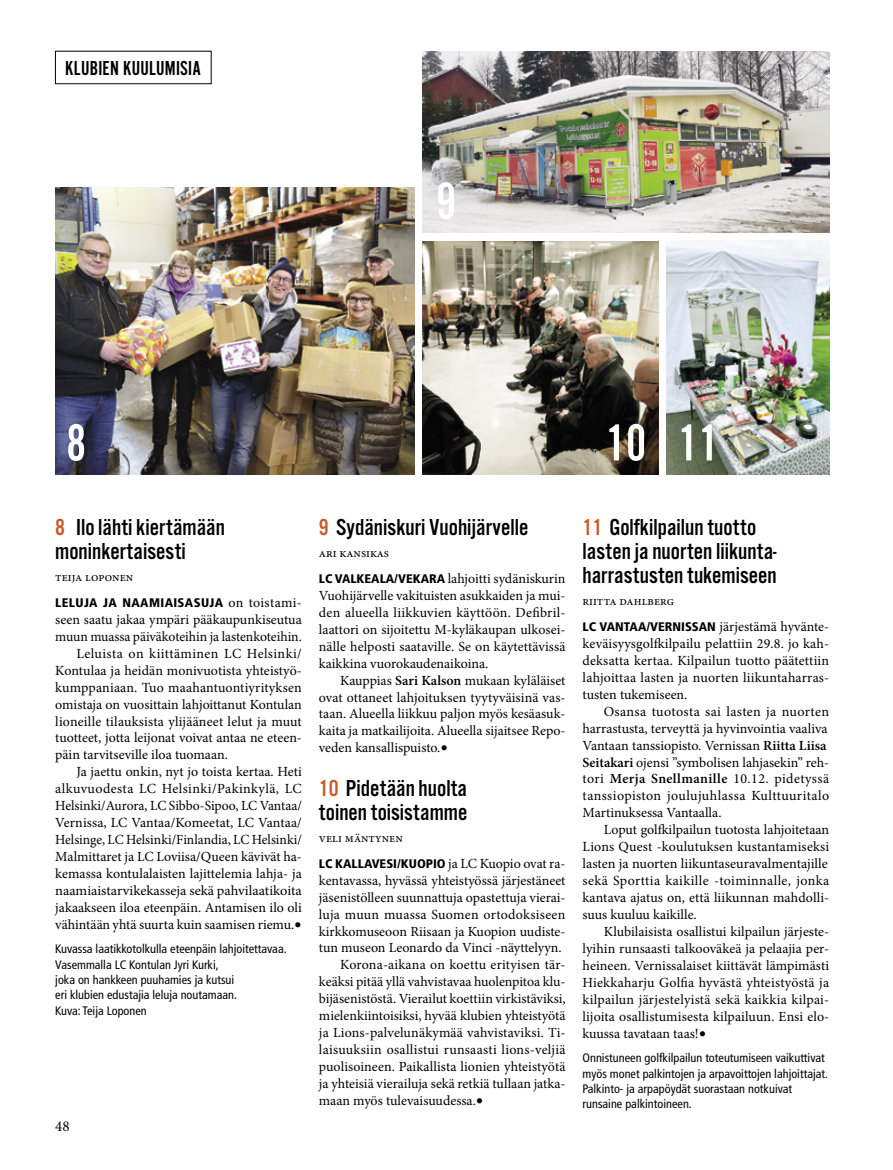
<style>
.page{position:relative;width:893px;height:1170px;background:#fff}
.page>*{position:absolute;margin:0;border:0;box-sizing:border-box;transform-origin:0 0}
.t1{font:54px "Alternate Got No 2 D";color:#fff}
.t2{font:24px/24px "Alternate Got No 3 D";color:#000}
.t3{font:21px "Alternate Got No 2 D";letter-spacing:.01em;color:#000}
.t4{font:15px "Minion Pro";color:#000}
.t5{font:13.95px/17px "Minion Pro";color:#000;text-align:justify}
.t6{font:13.95px "Minion Pro";letter-spacing:-.05em;color:#000}
.t7{font:12.75px "Minion Pro";color:#000}
.t8{font:900 condensed 12.45px "Frutiger";color:#000;scale:1.04 1}
.t9{font:900 condensed 12.45px "Frutiger";letter-spacing:.03em;color:#000;scale:1.04 1}
.t10{font:condensed 12.3px/15.3px "Frutiger";color:#000}
.s1{color:#c95a27}
.s2{font-family:"Minion Pro";font-weight:400;font-stretch:normal;font-size:13.95px}
.s3{font-size:19.5px}
.s4{font-family:"Frutiger";font-weight:900;font-stretch:condensed;font-size:12.45px}
.s5{font-weight:600}
</style>
<div class="page">
<img style="left:423px;top:241px;width:235px;height:233px">
<img style="left:667px;top:241px;width:162px;height:233px">
<img style="left:55px;top:187px;width:359px;height:287px">
<img style="left:423px;top:51px;width:406px;height:182px">
<h3 class="t3" style="left:65px;top:57px;width:137px">KLUBIEN KUULUMISIA</h3>
<h1 class="t1" style="left:436px;top:172px;width:22px">9</h1>
<h1 class="t1" style="left:66px;top:414px;width:22px">8</h1>
<h1 class="t1" style="left:605px;top:414px;width:43px">10</h1>
<h1 class="t1" style="left:678px;top:414px;width:43px">11</h1>
<h2 class="t2" style="left:55px;top:515px;width:171px"><span class="s1">8</span> Ilo lähti kiertämään moninkertaisesti</h2>
<p class="t7" style="left:55px;top:568px;width:79px">teija loponen</p>
<p class="t9" style="left:55px;top:595px;width:239px">LELUJA JA NAAMIAISASUJA <span class="s2">on toistami-</span></p>
<p class="t5" style="left:55px;top:611px;width:248px">seen saatu jakaa ympäri pääkaupunkiseutua</p>
<p class="t5" style="left:55px;top:627px;width:248px">muun muassa päiväkoteihin ja lastenkoteihin.</p>
<p class="t5" style="left:77px;top:644px;width:227px">Leluista on kiittäminen LC Helsinki/</p>
<p class="t5" style="left:55px;top:661px;width:248px">Kontulaa ja heidän monivuotista yhteistyö-</p>
<p class="t5" style="left:55px;top:678px;width:248px">kumppaniaan. Tuo maahantuontiyrityksen</p>
<p class="t5" style="left:55px;top:695px;width:248px">omistaja on vuosittain lahjoittanut Kontulan</p>
<p class="t5" style="left:55px;top:712px;width:248px">lioneille tilauksista ylijääneet lelut ja muut</p>
<p class="t5" style="left:55px;top:729px;width:248px">tuotteet, jotta leijonat voivat antaa ne eteen-</p>
<p class="t5" style="left:55px;top:746px;width:174px">päin tarvitseville iloa tuomaan.</p>
<p class="t5" style="left:77px;top:763px;width:227px">Ja jaettu onkin, nyt jo toista kertaa. Heti</p>
<p class="t5" style="left:55px;top:780px;width:248px">alkuvuodesta LC Helsinki/Pakinkylä, LC</p>
<p class="t5" style="left:55px;top:797px;width:248px">Helsinki/Aurora, LC Sibbo-Sipoo, LC Vantaa/</p>
<p class="t6" style="left:55px;top:813px;width:248px">Vernissa, LC Vantaa/Komeetat, LC Vantaa/</p>
<p class="t5" style="left:55px;top:831px;width:248px">Helsinge, LC Helsinki/Finlandia, LC Helsinki/</p>
<p class="t5" style="left:55px;top:848px;width:248px">Malmittaret ja LC Loviisa/Queen kävivät ha-</p>
<p class="t5" style="left:55px;top:865px;width:248px">kemassa kontulalaisten lajittelemia lahja- ja</p>
<p class="t5" style="left:55px;top:882px;width:248px">naamiaistarvikekasseja sekä pahvilaatikoita</p>
<p class="t5" style="left:55px;top:899px;width:248px">jakaakseen iloa eteenpäin. Antamisen ilo oli</p>
<p class="t5" style="left:55px;top:916px;width:248px">vähintään yhtä suurta kuin saamisen riemu.<span class="s3">•</span></p>
<p class="t10" style="left:55px;top:941px;width:233px">Kuvassa laatikkotolkulla eteenpäin lahjoitettavaa.<br>Vasemmalla LC Kontulan Jyri Kurki,<br>joka on hankkeen puuhamies ja kutsui<br>eri klubien edustajia leluja noutamaan.<br>Kuva: Teija Loponen</p>
<p class="t4" style="left:55px;top:1115px;width:16px">48</p>
<h2 class="t2" style="left:319px;top:515px;width:211px"><span class="s1">9</span> Sydäniskuri Vuohijärvelle</h2>
<p class="t7" style="left:319px;top:544px;width:72px">ari kansikas</p>
<p class="t5" style="left:319px;top:570px;width:248px"><span class="s4">LC VALKEALA/VEKARA</span> lahjoitti sydäniskurin Vuohijärvelle vakituisten asukkaiden ja mui&shy;den alueella liikkuvien käyttöön. Defibril&shy;laattori on sijoitettu M-kyläkaupan ulkosei&shy;nälle helposti saataville. Se on käytettävissä kaikkina vuorokaudenaikoina.</p>
<p class="t5" style="left:319px;top:671px;width:248px;text-indent:21px">Kauppias <span class="s5">Sari Kalson</span> mukaan kyläläiset ovat ottaneet lahjoituksen tyytyväisinä vas&shy;taan. Alueella liikkuu paljon myös kesäasuk&shy;kaita ja matkailijoita. Alueella sijaitsee Repo&shy;veden kansallispuisto.<span class="s3">•</span></p>
<h2 class="t2" style="left:319px;top:776px;width:150px"><span class="s1">10</span> Pidetään huolta toinen toisistamme</h2>
<p class="t7" style="left:319px;top:829px;width:85px">veli mäntynen</p>
<p class="t8" style="left:319px;top:855px;width:239px">LC KALLAVESI/KUOPIO <span class="s2">ja LC Kuopio ovat ra-</span></p>
<p class="t5" style="left:319px;top:871px;width:248px">kentavassa, hyvässä yhteistyössä järjestäneet</p>
<p class="t5" style="left:319px;top:888px;width:248px">jäsenistölleen suunnattuja opastettuja vierai-</p>
<p class="t5" style="left:319px;top:905px;width:248px">luja muun muassa Suomen ortodoksiseen</p>
<p class="t5" style="left:319px;top:922px;width:248px">kirkkomuseoon Riisaan ja Kuopion uudiste-</p>
<p class="t5" style="left:319px;top:939px;width:244px">tun museon Leonardo da Vinci -näyttelyyn.</p>
<p class="t5" style="left:340px;top:956px;width:227px">Korona-aikana on koettu erityisen tär-</p>
<p class="t5" style="left:319px;top:973px;width:248px">keäksi pitää yllä vahvistavaa huolenpitoa klu-</p>
<p class="t5" style="left:319px;top:990px;width:248px">bijäsenistöstä. Vierailut koettiin virkistäviksi,</p>
<p class="t5" style="left:319px;top:1007px;width:248px">mielenkiintoisiksi, hyvää klubien yhteistyötä</p>
<p class="t5" style="left:319px;top:1024px;width:248px">ja Lions-palvelunäkymää vahvistaviksi. Ti-</p>
<p class="t5" style="left:319px;top:1041px;width:248px">laisuuksiin osallistui runsaasti lions-veljiä</p>
<p class="t5" style="left:319px;top:1058px;width:248px">puolisoineen. Paikallista lionien yhteistyötä</p>
<p class="t5" style="left:319px;top:1075px;width:248px">ja yhteisiä vierailuja sekä retkiä tullaan jatka-</p>
<p class="t5" style="left:319px;top:1092px;width:166px">maan myös tulevaisuudessa.<span class="s3">•</span></p>
<h2 class="t2" style="left:583px;top:515px;width:196px"><span class="s1">11</span> Golfkilpailun tuotto lasten ja nuorten liikunta&shy;harrastusten tukemiseen</h2>
<p class="t7" style="left:583px;top:592px;width:93px">riitta dahlberg</p>
<p class="t8" style="left:583px;top:619px;width:239px">LC VANTAA/VERNISSAN <span class="s2">järjestämä hyvänte-</span></p>
<p class="t5" style="left:583px;top:635px;width:248px">keväisyysgolfkilpailu pelattiin 29.8. jo kah&shy;deksatta kertaa. Kilpailun tuotto päätettiin lahjoittaa lasten ja nuorten liikuntaharras&shy;tusten tukemiseen.</p>
<p class="t5" style="left:583px;top:702px;width:248px;text-align:left;text-indent:21px">Osansa tuotosta sai lasten ja nuorten harrastusta, terveyttä ja hyvinvointia vaaliva Vantaan tanssiopisto. Vernissan <span class="s5">Riitta Liisa Seitakari</span> ojensi ”symbolisen lahjasekin” reh&shy;tori <span class="s5">Merja Snellmanille</span> 10.12. pidetyssä tanssiopiston joulujuhlassa Kulttuuritalo Martinuksessa Vantaalla.</p>
<p class="t5" style="left:583px;top:821px;width:248px;text-indent:21px">Loput golfkilpailun tuotosta lahjoitetaan Lions Quest -koulutuksen kustantamiseksi lasten ja nuorten liikuntaseuravalmentajille sekä Sporttia kaikille -toiminnalle, jonka kantava ajatus on, että liikunnan mahdolli&shy;suus kuuluu kaikille.</p>
<p class="t5" style="left:583px;top:923px;width:248px;text-indent:21px">Klubilaisista osallistui kilpailun järjeste&shy;lyihin runsaasti talkooväkeä ja pelaajia per&shy;heineen. Vernissalaiset kiittävät lämpimästi Hiekkaharju Golfia hyvästä yhteistyöstä ja kilpailun järjestelyistä sekä kaikkia kilpai&shy;lijoita osallistumisesta kilpailuun. Ensi elo&shy;kuussa tavataan taas!<span class="s3">•</span></p>
<p class="t10" style="left:583px;top:1050px;width:247px">Onnistuneen golfkilpailun toteutumiseen vaikuttivat myös monet palkintojen ja arpavoittojen lahjoittajat.<br>Palkinto- ja arpapöydät suorastaan notkuivat runsaine palkintoineen.</p>
</div>
